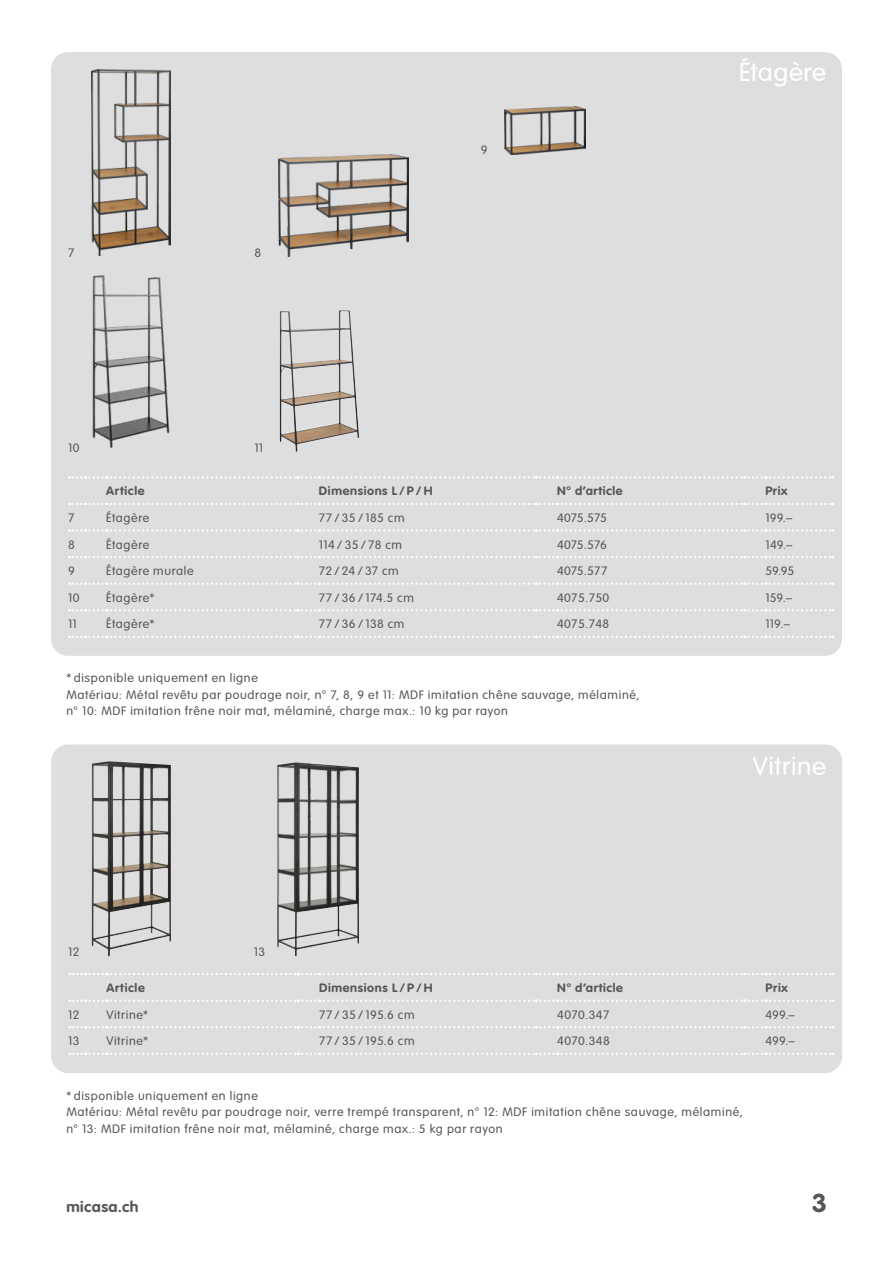
<style>
.page{position:relative;width:893px;height:1263px;background:#fff}
.page>*{position:absolute;margin:0;border:0;box-sizing:border-box;transform-origin:0 0}
.t1{font:300 25.5px "VAG Rounded LT";letter-spacing:.025em;color:#fff;scale:1.05 1}
.t2{font:700 25.5px "VAG Rounded";color:#575756;scale:1.05 1}
.t3{font:700 15px "VAG Rounded";letter-spacing:.03em;color:#575756;scale:1.05 1}
.t4{font:300 12px/16.5px "VAG Rounded";letter-spacing:.05em;color:#575756;scale:1.05 1}
.t5{font:700 12px "VAG Rounded";letter-spacing:.045em;color:#575756;scale:1.05 1}
</style>
<div class="page">
<div style="left:51px;top:744px;width:791px;height:329px;background:#dedede;border-radius:17px"></div>
<svg style="left:69px;top:999px;width:764px;height:3px"></svg>
<svg style="left:69px;top:1026px;width:764px;height:2px"></svg>
<svg style="left:69px;top:1053px;width:764px;height:2px"></svg>
<svg style="left:69px;top:973px;width:764px;height:2px"></svg>
<div style="left:51px;top:52px;width:791px;height:604px;background:#dedede;border-radius:17px"></div>
<svg style="left:69px;top:503px;width:764px;height:2px"></svg>
<svg style="left:69px;top:529px;width:764px;height:3px"></svg>
<svg style="left:69px;top:556px;width:764px;height:2px"></svg>
<svg style="left:69px;top:582px;width:764px;height:3px"></svg>
<svg style="left:69px;top:609px;width:764px;height:2px"></svg>
<svg style="left:69px;top:636px;width:764px;height:2px"></svg>
<svg style="left:69px;top:476px;width:764px;height:2px"></svg>
<img style="left:277px;top:762px;width:82px;height:194px">
<img style="left:280px;top:310px;width:79px;height:142px">
<img style="left:92px;top:275px;width:78px;height:174px">
<img style="left:92px;top:761px;width:79px;height:195px">
<img style="left:91px;top:70px;width:80px;height:186px">
<img style="left:278px;top:154px;width:130px;height:102px">
<img style="left:504px;top:106px;width:81px;height:48px">
<p class="t4" style="left:68px;top:244px;width:8px">7</p>
<p class="t4" style="left:254px;top:244px;width:8px">8</p>
<p class="t4" style="left:68px;top:439px;width:12px">10</p>
<p class="t4" style="left:254px;top:439px;width:10px">11</p>
<p class="t4" style="left:481px;top:142px;width:8px">9</p>
<h1 class="t1" style="left:739px;top:58px;width:84px">Étagère</h1>
<p class="t5" style="left:106px;top:484px;width:38px">Article</p>
<p class="t5" style="left:319px;top:484px;width:110px">Dimensions L / P / H</p>
<p class="t5" style="left:557px;top:484px;width:64px">N° d’article</p>
<p class="t5" style="left:765px;top:484px;width:23px">Prix</p>
<p class="t4" style="left:68px;top:509px;width:8px">7</p>
<p class="t4" style="left:106px;top:509px;width:42px">Étagère</p>
<p class="t4" style="left:319px;top:509px;width:83px">77 / 35 / 185 cm</p>
<p class="t4" style="left:557px;top:509px;width:49px">4075.575</p>
<p class="t4" style="left:765px;top:509px;width:27px">199.–</p>
<p class="t4" style="left:68px;top:536px;width:8px">8</p>
<p class="t4" style="left:106px;top:536px;width:42px">Étagère</p>
<p class="t4" style="left:319px;top:536px;width:81px">114 / 35 / 78 cm</p>
<p class="t4" style="left:557px;top:536px;width:49px">4075.576</p>
<p class="t4" style="left:765px;top:536px;width:27px">149.–</p>
<p class="t4" style="left:68px;top:563px;width:8px">9</p>
<p class="t4" style="left:106px;top:563px;width:85px">Étagère murale</p>
<p class="t4" style="left:319px;top:563px;width:78px">72/24/37 cm</p>
<p class="t4" style="left:557px;top:563px;width:49px">4075.577</p>
<p class="t4" style="left:765px;top:563px;width:29px">59.95</p>
<p class="t4" style="left:68px;top:589px;width:13px">10</p>
<p class="t4" style="left:106px;top:589px;width:47px">Étagère*</p>
<p class="t4" style="left:319px;top:589px;width:92px">77 / 36 / 174.5 cm</p>
<p class="t4" style="left:557px;top:589px;width:51px">4075.750</p>
<p class="t4" style="left:765px;top:589px;width:27px">159.–</p>
<p class="t4" style="left:68px;top:616px;width:10px">11</p>
<p class="t4" style="left:106px;top:616px;width:47px">Étagère*</p>
<p class="t4" style="left:319px;top:616px;width:83px">77 / 36 / 138 cm</p>
<p class="t4" style="left:557px;top:616px;width:51px">4075.748</p>
<p class="t4" style="left:765px;top:616px;width:25px">119.–</p>
<p class="t4" style="left:66px;top:670px;width:547px">* disponible uniquement en ligne<br>Matériau: Métal revêtu par poudrage noir, n° 7, 8, 9 et 11: MDF imitation chêne sauvage, mélaminé, n° 10: MDF imitation frêne noir mat, mélaminé, charge max.: 10 kg par rayon</p>
<p class="t4" style="left:68px;top:944px;width:12px">12</p>
<p class="t4" style="left:254px;top:944px;width:12px">13</p>
<h1 class="t1" style="left:753px;top:751px;width:71px">Vitrine</h1>
<p class="t5" style="left:106px;top:981px;width:38px">Article</p>
<p class="t5" style="left:319px;top:981px;width:110px">Dimensions L / P / H</p>
<p class="t5" style="left:557px;top:981px;width:64px">N° d’article</p>
<p class="t5" style="left:766px;top:981px;width:23px">Prix</p>
<p class="t4" style="left:68px;top:1006px;width:12px">12</p>
<p class="t4" style="left:106px;top:1006px;width:41px">Vitrine*</p>
<p class="t4" style="left:319px;top:1006px;width:92px">77 / 35 / 195.6 cm</p>
<p class="t4" style="left:557px;top:1006px;width:51px">4070.347</p>
<p class="t4" style="left:766px;top:1006px;width:29px">499.–</p>
<p class="t4" style="left:68px;top:1033px;width:12px">13</p>
<p class="t4" style="left:106px;top:1033px;width:41px">Vitrine*</p>
<p class="t4" style="left:319px;top:1033px;width:92px">77 / 35 / 195.6 cm</p>
<p class="t4" style="left:557px;top:1033px;width:52px">4070.348</p>
<p class="t4" style="left:766px;top:1033px;width:29px">499.–</p>
<p class="t4" style="left:66px;top:1087px;width:646px">* disponible uniquement en ligne<br>Matériau: Métal revêtu par poudrage noir, verre trempé transparent, n° 12: MDF imitation chêne sauvage, mélaminé, n° 13: MDF imitation frêne noir mat, mélaminé, charge max.: 5 kg par rayon</p>
<p class="t3" style="left:66px;top:1198px;width:70px">micasa.ch</p>
<h1 class="t2" style="left:812px;top:1188px;width:16px">3</h1>
</div>
